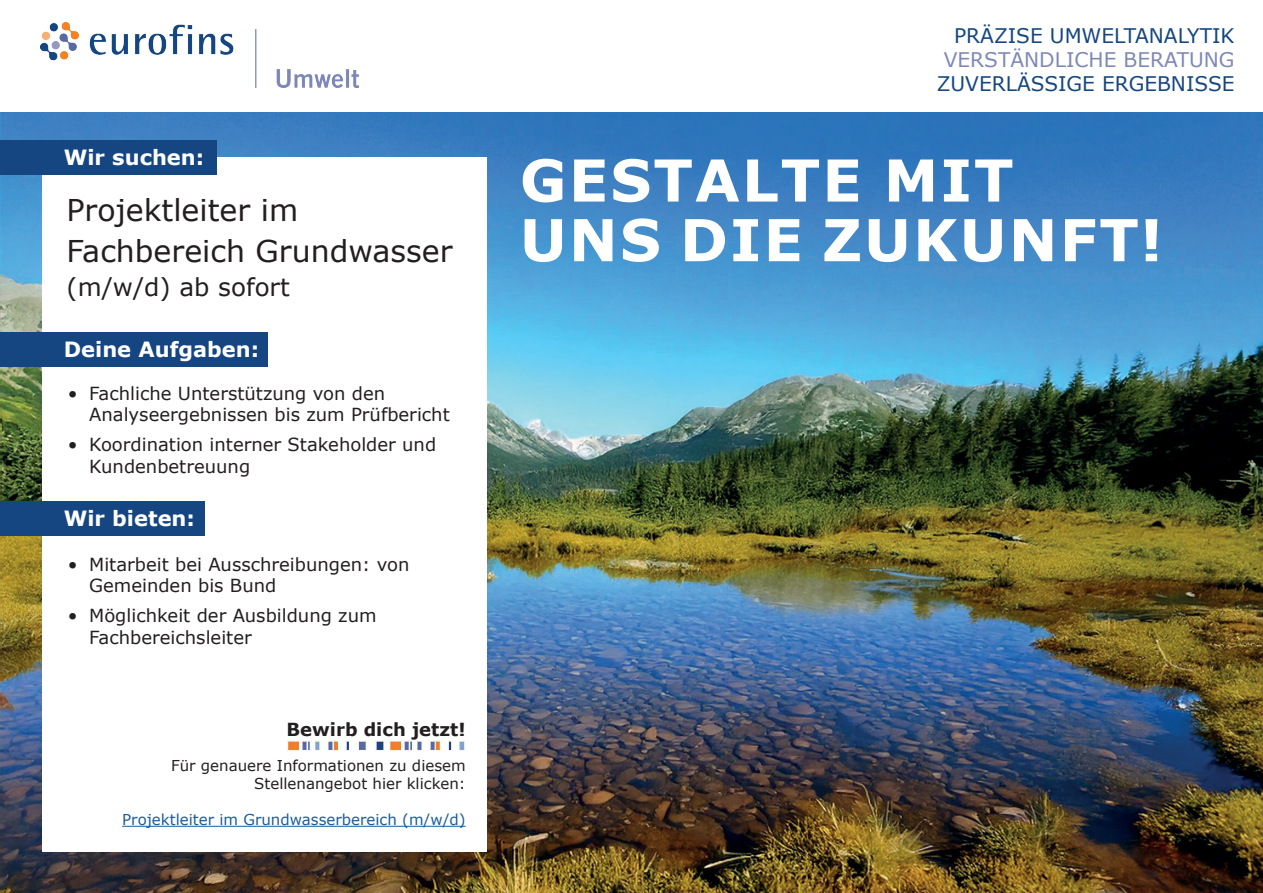
<style>
.page{position:relative;width:1263px;height:893px;background:#fff}
.page>*{position:absolute;margin:0;border:0;box-sizing:border-box;transform-origin:0 0}
.t1{font:700 57.9px/59.7px "Verdana";letter-spacing:.035em;color:#fff}
.t2{font:30px/41px "Verdana";color:#231f20}
.t3{font:24.6px "Verdana";color:#231f20}
.t4{font:700 21px "Verdana";color:#fff}
.t5{font:20.1px "Verdana";color:#154681}
.t6{font:20.1px "Verdana";color:#7e88b7}
.t7{font:18px/21.6px "Verdana";color:#231f20}
.t8{font:700 18px "Verdana";color:#231f20}
.t9{font:15px/18px "Verdana";color:#231f20;text-align:right}
.t10{font:15px "Verdana";color:#175d9e}
</style>
<div class="page">
<img style="left:0;top:113px;width:1263px;height:780px">
<div style="left:43px;top:157px;width:444px;height:695px;background:#fff"></div>
<img style="left:40px;top:22px;width:319px;height:66px">
<div style="left:0;top:140px;width:216px;height:34px;background:#154681"></div>
<div style="left:0;top:332px;width:268px;height:34px;background:#154681"></div>
<div style="left:0;top:501px;width:205px;height:34px;background:#154681"></div>
<hr style="left:122px;top:826px;width:344px;height:1px;background:#175d9e">
<img style="left:287px;top:740px;width:178px;height:11px">
<p class="t4" style="left:64px;top:143px;width:142px">Wir suchen:</p>
<h2 class="t2" style="left:67px;top:189px;width:388px">Projektleiter im<br>Fachbereich Grundwasser</h2>
<h3 class="t3" style="left:67px;top:270px;width:225px">(m/w/d) ab sofort</h3>
<p class="t4" style="left:64px;top:335px;width:197px">Deine Aufgaben:</p>
<p class="t7" style="left:89px;top:382px;width:362px;text-indent:-21px">• Fachliche Unterstützung von den<br>Analyseergebnissen bis zum Prüfbericht</p>
<p class="t7" style="left:89px;top:434px;width:349px;text-indent:-21px">• Koordination interner Stakeholder und<br>Kundenbetreuung</p>
<p class="t4" style="left:64px;top:503px;width:133px">Wir bieten:</p>
<p class="t7" style="left:89px;top:553px;width:322px;text-indent:-21px">• Mitarbeit bei Ausschreibungen: von<br>Gemeinden bis Bund</p>
<p class="t7" style="left:89px;top:605px;width:289px;text-indent:-21px">• Möglichkeit der Ausbildung zum<br>Fachbereichsleiter</p>
<p class="t8" style="left:287px;top:717px;width:181px">Bewirb dich jetzt!</p>
<p class="t9" style="left:171px;top:756px;width:296px">Für genauere Informationen zu diesem<br>Stellenangebot hier klicken:</p>
<p class="t10" style="left:122px;top:809px;width:345px">Projektleiter im Grundwasserbereich (m/w/d)</p>
<p class="t5" style="left:954px;top:22px;width:282px">PRÄZISE UMWELTANALYTIK</p>
<p class="t6" style="left:944px;top:46px;width:292px">VERSTÄNDLICHE BERATUNG</p>
<p class="t5" style="left:937px;top:70px;width:299px">ZUVERLÄSSIGE ERGEBNISSE</p>
<h1 class="t1" style="left:520px;top:149px;width:645px">GESTALTE MIT<br>UNS DIE ZUKUNFT!</h1>
</div>
